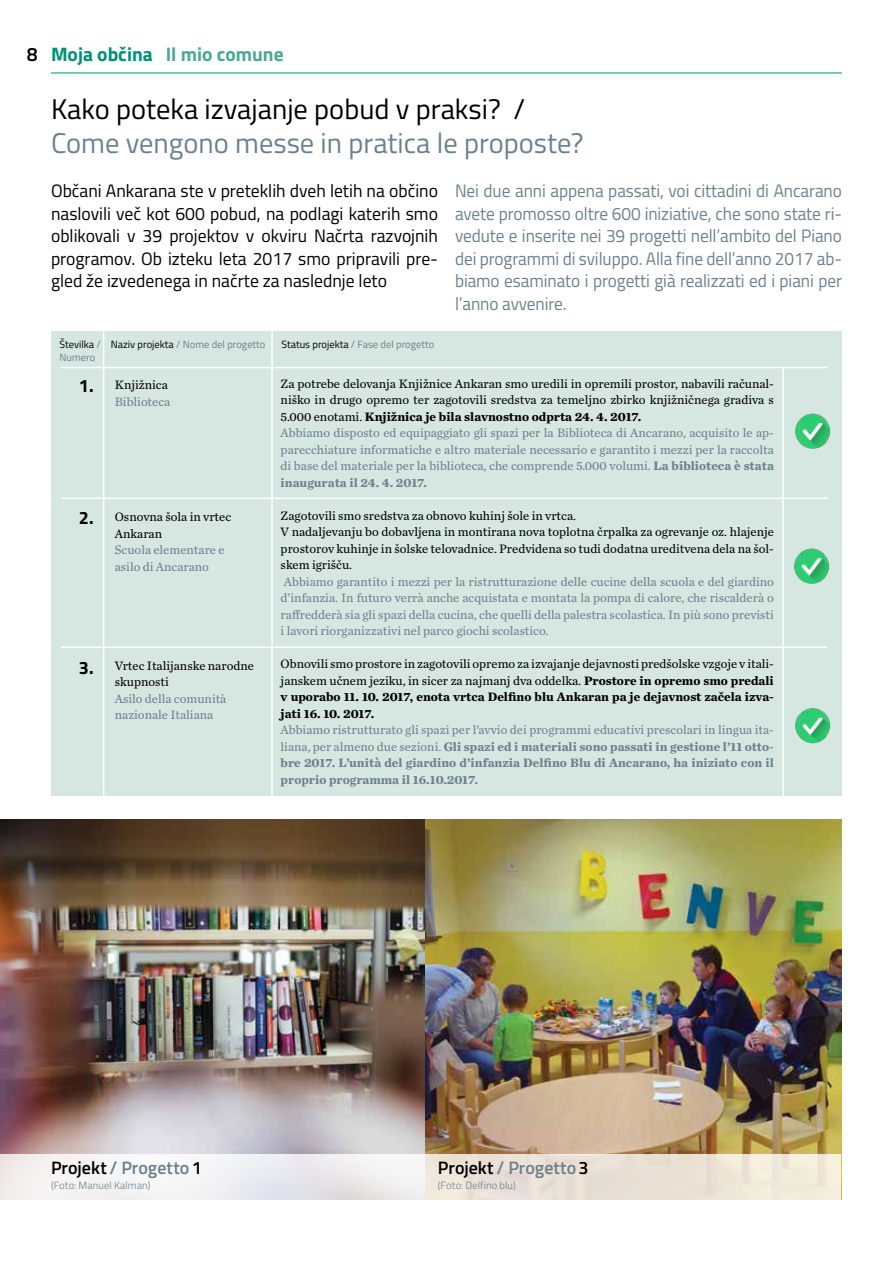
<style>
.page{position:relative;width:893px;height:1263px;background:#fff}
.page>*{position:absolute;margin:0;border:0;box-sizing:border-box;transform-origin:0 0}
.t1{font:28.5px "Titillium";color:#6c818d}
.t2{font:28.5px "Titillium";color:#000}
.t3{font:700 19.5px "Titillium";color:#4ba896}
.t4{font:18px/22.5px "Titillium";letter-spacing:-.005em;color:#6c818d;text-align:justify;scale:.96 1}
.t5{font:18px/22.5px "Titillium";color:#000;text-align:justify}
.t6{font:600 18px "Titillium";color:#6c818d}
.t7{font:700 18px "Titillium";color:#000}
.t8{font:12.75px/16.5px "Chronicle Text G2";color:#6c818d}
.t9{font:12.75px/16.5px "Chronicle Text G2";color:#000}
.t10{font:700 12.75px/16.5px "Chronicle Text G2";color:#6c818d;text-align:justify}
.t11{font:10.5px "Titillium";color:#6c818d}
.t12{font:300 10.5px "Titillium";letter-spacing:.01em;color:#6c818d}
.t13{font:10.5px/12.8px "Titillium";color:#000}
.s1{font-weight:600;color:#000}
.s2{color:#009176}
.s3{color:#6c818d}
.s4{color:#000}
.s5{font-weight:700;color:#000}
.s6{font-weight:700}
.s7{font-weight:400}
</style>
<div class="page">
<div style="left:51px;top:331px;width:791px;height:465px;background:#d6e6e1"></div>
<hr style="left:61px;top:367px;width:766px;height:1px;background:#fff">
<hr style="left:61px;top:497px;width:767px;height:2px;background:#fff">
<hr style="left:61px;top:646px;width:766px;height:2px;background:#fff">
<hr style="left:103px;top:328px;width:1px;height:707px;background:#fff">
<hr style="left:271px;top:330px;width:2px;height:707px;background:#fff">
<hr style="left:782px;top:367px;width:2px;height:824px;background:#fff">
<img style="left:799px;top:708px;width:27px;height:35px">
<img style="left:795px;top:715px;width:4px;height:21px">
<img style="left:826px;top:714px;width:4px;height:23px">
<hr style="left:51px;top:73px;width:791px;height:1px;background:#009176">
<img style="left:799px;top:414px;width:27px;height:35px">
<img style="left:795px;top:420px;width:4px;height:22px">
<img style="left:826px;top:420px;width:4px;height:22px">
<img style="left:0;top:820px;width:842px;height:380px">
<svg style="left:0;top:1155px;width:841px;height:45px"></svg>
<img style="left:798px;top:549px;width:27px;height:35px">
<img style="left:794px;top:555px;width:4px;height:22px">
<img style="left:825px;top:555px;width:4px;height:22px">
<h2 class="t3" style="left:27px;top:40px;width:259px"><span class="s1">8</span> <span class="s2">Moja občina</span> Il mio comune</h2>
<h1 class="t2" style="left:51px;top:88px;width:476px">Kako poteka izvajanje pobud v praksi? /</h1>
<h1 class="t1" style="left:51px;top:123px;width:534px">Come vengono messe in pratica le proposte?</h1>
<p class="t4" style="left:455px;top:179px;width:405px">Nei due anni appena passati, voi cittadini di Ancarano avete promosso oltre 600 iniziative, che sono state ri&shy;vedute e inserite nei 39 progetti nell’ambito del Piano dei programmi di sviluppo. Alla fine dell’anno 2017 ab&shy;biamo esaminato i progetti già realizzati ed i piani per l’anno avvenire.</p>
<p class="t5" style="left:51px;top:179px;width:388px">Občani Ankarana ste v preteklih dveh letih na občino naslovili več kot 600 pobud, na podlagi katerih smo oblikovali v 39 projektov v okviru Načrta razvojnih programov. Ob izteku leta 2017 smo pripravili pre&shy;gled že izvedenega in načrte za naslednje leto</p>
<p class="t13" style="left:60px;top:337px;width:43px">Številka <span class="s3">/<br>Numero</span></p>
<p class="t11" style="left:111px;top:337px;width:156px"><span class="s4">Naziv projekta</span> / Nome del progetto</p>
<p class="t11" style="left:281px;top:337px;width:154px"><span class="s4">Status projekta</span> / Fase del progetto</p>
<p class="t8" style="left:281px;top:374px;width:495px"><span class="s4">Za potrebe delovanja Knjižnice Ankaran smo uredili in opremili prostor, nabavili računal&shy;niško in drugo opremo ter zagotovili sredstva za temeljno zbirko knjižničnega gradiva s 5.000 enotami.</span> <span class="s5">Knjižnica je bila slavnostno odprta 24. 4. 2017.<br></span>Abbiamo disposto ed equipaggiato gli spazi per la Biblioteca di Ancarano, acquisito le ap&shy;parecchiature informatiche e altro materiale necessario e garantito i mezzi per la raccolta di base del materiale per la biblioteca, che comprende 5.000 volumi. <span class="s6">La biblioteca è stata inaugurata il 24. 4. 2017.</span></p>
<p class="t9" style="left:281px;top:506px;width:495px">Zagotovili smo sredstva za obnovo kuhinj šole in vrtca.<br>V nadaljevanju bo dobavljena in montirana nova toplotna črpalka za ogrevanje oz. hlajenje prostorov kuhinje in šolske telovadnice. Predvidena so tudi dodatna ureditvena dela na šol&shy;skem igrišču.</p>
<p class="t8" style="left:281px;top:572px;width:495px;text-align:justify">Abbiamo garantito i mezzi per la ristrutturazione delle cucine della scuola e del giardino d’infanzia. In futuro verrà anche acquistata e montata la pompa di calore, che riscalderà o raffredderà sia gli spazi della cucina, che quelli della palestra scolastica. In più sono previsti i lavori riorganizzativi nel parco giochi scolastico.</p>
<p class="t9" style="left:281px;top:655px;width:495px;text-align:justify">Obnovili smo prostore in zagotovili opremo za izvajanje dejavnosti predšolske vzgoje v itali&shy;janskem učnem jeziku, in sicer za najmanj dva oddelka. <span class="s6">Prostore in opremo smo predali v uporabo 11. 10. 2017, enota vrtca Delfino blu Ankaran pa je dejavnost začela izva&shy;jati 16. 10. 2017.</span></p>
<p class="t10" style="left:281px;top:721px;width:495px"><span class="s7">Abbiamo ristrutturato gli spazi per l’avvio dei programmi educativi prescolari in lingua ita&shy;liana, per almeno due sezioni.</span> Gli spazi ed i materiali sono passati in gestione l’11 otto&shy;bre 2017. L’unità del giardino d’infanzia Delfino Blu di Ancarano, ha iniziato con il proprio programma il 16.10.2017.</p>
<p class="t9" style="left:115px;top:376px;width:55px">Knjižnica</p>
<p class="t8" style="left:115px;top:392px;width:57px">Biblioteca</p>
<h3 class="t7" style="left:79px;top:372px;width:16px">1.</h3>
<h3 class="t7" style="left:79px;top:504px;width:16px">2.</h3>
<p class="t9" style="left:115px;top:508px;width:118px">Osnovna šola in vrtec<br>Ankaran</p>
<p class="t8" style="left:115px;top:541px;width:111px">Scuola elementare e asilo di Ancarano</p>
<p class="t9" style="left:115px;top:656px;width:141px">Vrtec Italijanske narodne skupnosti</p>
<p class="t8" style="left:115px;top:689px;width:113px">Asilo della comunità nazionale Italiana</p>
<h3 class="t7" style="left:79px;top:654px;width:16px">3.</h3>
<h3 class="t6" style="left:51px;top:1154px;width:152px"><span class="s4">Projekt</span> / Progetto<span class="s4">1</span></h3>
<p class="t12" style="left:51px;top:1178px;width:101px">(Foto: Manuel Kalman)</p>
<h3 class="t6" style="left:438px;top:1154px;width:152px"><span class="s4">Projekt</span> / Progetto<span class="s4">3</span></h3>
<p class="t12" style="left:438px;top:1177px;width:79px">(Foto: Delfino blu)</p>
</div>
